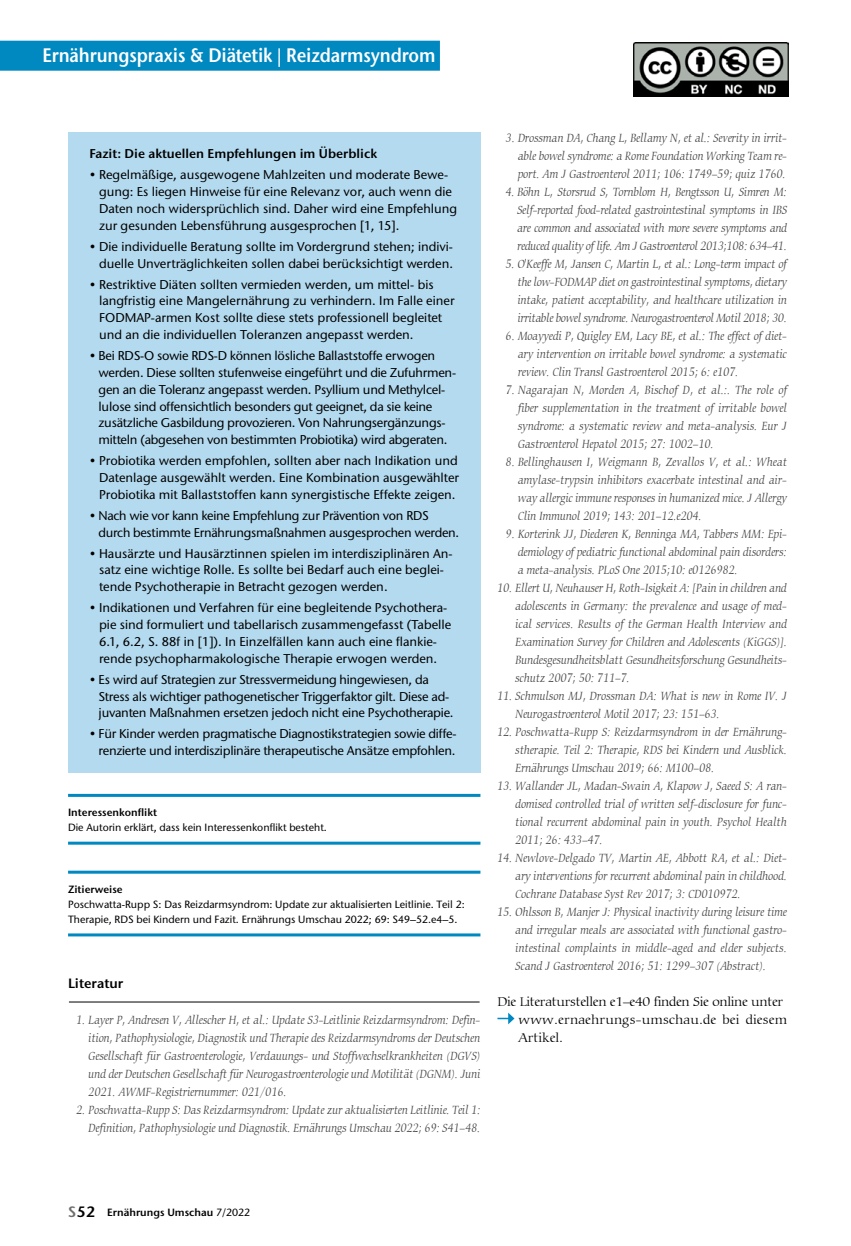
<style>
.page{position:relative;width:851px;height:1246px;background:#fff}
.page>*{position:absolute;margin:0;border:0;box-sizing:border-box;transform-origin:0 0}
.t1{font:600 19.5px "Stone Sans ITC Pro";letter-spacing:-.01em;color:#fff;scale:.9 1}
.t2{font:300 13.5px/18px "Carmina BT";letter-spacing:-.02em;color:#000}
.t3{font:600 13.5px "Stone Sans ITC Pro";color:#000}
.t4{font:italic 300 12.75px/18px "Carmina BT";color:#494948;text-align:justify;scale:.85 1}
.t5{font:500 12.75px/16.8px "Stone Sans ITC Std";letter-spacing:-.005em;color:#000}
.t6{font:600 12.75px "Stone Sans ITC Pro";color:#000}
.t7{font:500 10.5px/15px "Stone Sans ITC Std";color:#000}
.t8{font:600 10.5px "Stone Sans ITC Pro";color:#000}
.s1{font-size:15px;color:#6f6f6e}
.s2{font-size:15px}
.s3{font-family:"Stone Sans ITC Std";font-weight:500}
</style>
<div class="page">
<div style="left:0;top:41px;width:440px;height:30px;background:#0088c1"></div>
<hr style="left:68px;top:794px;width:412px;height:3px;background:#0088c1">
<hr style="left:68px;top:842px;width:412px;height:3px;background:#0088c1">
<hr style="left:68px;top:871px;width:412px;height:3px;background:#0088c1">
<hr style="left:68px;top:933px;width:412px;height:3px;background:#0088c1">
<hr style="left:69px;top:1002px;width:410px;height:1px;background:#000">
<svg style="left:497px;top:1012px;width:17px;height:12px"></svg>
<div style="left:68px;top:132px;width:412px;height:640px;background:#b4daef"></div>
<img style="left:633px;top:43px;width:155px;height:54px">
<h1 class="t1" style="left:43px;top:43px;width:438px">Ernährungspraxis &amp; Diätetik | Reizdarmsyndrom</h1>
<p class="t6" style="left:89px;top:146px;width:289px">Fazit: Die aktuellen Empfehlungen im Überblick</p>
<p class="t5" style="left:99px;top:166px;width:359px;text-indent:-10px">• Regelmäßige, ausgewogene Mahlzeiten und moderate Bewe&shy;gung: Es liegen Hinweise für eine Relevanz vor, auch wenn die Daten noch widersprüchlich sind. Daher wird eine Empfehlung zur gesunden Lebensführung ausgesprochen [1, 15].</p>
<p class="t5" style="left:89px;top:238px;width:365px;text-align:right">• Die individuelle Beratung sollte im Vordergrund stehen; indivi&shy;duelle Unverträglichkeiten sollen dabei berücksichtigt werden.</p>
<p class="t5" style="left:99px;top:276px;width:357px;text-indent:-10px">• Restriktive Diäten sollten vermieden werden, um mittel- bis langfristig eine Mangelernährung zu verhindern. Im Falle einer FODMAP-armen Kost sollte diese stets professionell begleitet und an die individuellen Toleranzen angepasst werden.</p>
<p class="t5" style="left:98px;top:347px;width:359px;text-indent:-9px">• Bei RDS-O sowie RDS-D können lösliche Ballaststoffe erwogen werden. Diese sollten stufenweise eingeführt und die Zufuhrmen&shy;gen an die Toleranz angepasst werden. Psyllium und Methylcel&shy;lulose sind offensichtlich besonders gut geeignet, da sie keine zusätzliche Gasbildung provozieren. Von Nahrungsergänzungs&shy;mitteln (abgesehen von bestimmten Probiotika) wird abgeraten.</p>
<p class="t5" style="left:99px;top:452px;width:361px;text-align:justify;text-indent:-10px">• Probiotika werden empfohlen, sollten aber nach Indikation und Datenlage ausgewählt werden. Eine Kombination ausgewählter Probiotika mit Ballaststoffen kann synergistische Effekte zeigen.</p>
<p class="t5" style="left:98px;top:507px;width:362px;text-indent:-9px">• Nach wie vor kann keine Empfehlung zur Prävention von RDS durch bestimmte Ernährungsmaßnahmen ausgesprochen werden.</p>
<p class="t5" style="left:99px;top:545px;width:355px;text-indent:-10px">• Hausärzte und Hausärztinnen spielen im interdisziplinären An&shy;satz eine wichtige Rolle. Es sollte bei Bedarf auch eine beglei&shy;tende Psychotherapie in Betracht gezogen werden.</p>
<p class="t5" style="left:99px;top:599px;width:354px;text-indent:-10px">• Indikationen und Verfahren für eine begleitende Psychothera&shy;pie sind formuliert und tabellarisch zusammengefasst (Tabelle 6.1, 6.2, S. 88f in [1]). In Einzelfällen kann auch eine flankie&shy;rende psychopharmakologische Therapie erwogen werden.</p>
<p class="t5" style="left:98px;top:671px;width:356px;text-indent:-9px">• Es wird auf Strategien zur Stressvermeidung hingewiesen, da<br>Stress als wichtiger pathogenetischer Triggerfaktor gilt. Diese ad&shy;juvanten Maßnahmen ersetzen jedoch nicht eine Psychotherapie.</p>
<p class="t5" style="left:89px;top:725px;width:368px;text-align:right">• Für Kinder werden pragmatische Diagnostikstrategien sowie diffe&shy;renzierte und interdisziplinäre therapeutische Ansätze empfohlen.</p>
<p class="t8" style="left:68px;top:806px;width:90px">Interessenkonflikt</p>
<p class="t7" style="left:68px;top:820px;width:260px">Die Autorin erklärt, dass kein Interessenkonflikt besteht.</p>
<p class="t8" style="left:68px;top:882px;width:56px">Zitierweise</p>
<p class="t7" style="left:68px;top:896px;width:398px">Poschwatta-Rupp S: Das Reizdarmsyndrom: Update zur aktualisierten Leitlinie. Teil 2:<br>Therapie, RDS bei Kindern und Fazit. Ernährungs Umschau 2022; 69: S49–52.e4–5.</p>
<p class="t3" style="left:68px;top:975px;width:57px">Literatur</p>
<p class="t4" style="left:89px;top:1012px;width:462px;text-indent:-12px">1. Layer P, Andresen V, Allescher H, et al.: Update S3-Leitlinie Reizdarmsyndrom: Defin&shy;ition, Pathophysiologie, Diagnostik und Therapie des Reizdarmsyndroms der Deutschen Gesellschaft für Gastroenterologie, Verdauungs- und Stoffwechselkrankheiten (DGVS) und der Deutschen Gesellschaft für Neurogastroenterologie und Motilität (DGNM). Juni 2021. AWMF-Registriernummer: 021/016.</p>
<p class="t4" style="left:77px;top:1102px;width:477px;text-align:right">2. Poschwatta-Rupp S: Das Reizdarmsyndrom: Update zur aktualisierten Leitlinie. Teil 1:<br>Definition, Pathophysiologie und Diagnostik. Ernährungs Umschau 2022; 69: S41–48.</p>
<p class="t4" style="left:518px;top:130px;width:318px;text-indent:-12px">3. Drossman DA, Chang L, Bellamy N, et al.: Severity in irrit&shy;able bowel syndrome: a Rome Foundation Working Team re&shy;port. Am J Gastroenterol 2011; 106: 1749–59; quiz 1760.</p>
<p class="t4" style="left:517px;top:184px;width:319px;text-indent:-11px">4. Böhn L, Storsrud S, Tornblom H, Bengtsson U, Simren M:<br>Self-reported food-related gastrointestinal symptoms in IBS are common and associated with more severe symptoms and reduced quality of life. Am J Gastroenterol 2013;108: 634–41.</p>
<p class="t4" style="left:517px;top:256px;width:318px;text-indent:-12px">5. O'Keeffe M, Jansen C, Martin L, et al.: Long-term impact of the low-FODMAP diet on gastrointestinal symptoms, dietary intake, patient acceptability, and healthcare utilization in irritable bowel syndrome. Neurogastroenterol Motil 2018; 30.</p>
<p class="t4" style="left:518px;top:328px;width:318px;text-indent:-12px">6. Moayyedi P, Quigley EM, Lacy BE, et al.: The effect of diet&shy;ary intervention on irritable bowel syndrome: a systematic review. Clin Transl Gastroenterol 2015; 6: e107.</p>
<p class="t4" style="left:518px;top:382px;width:318px;text-indent:-12px">7. Nagarajan N, Morden A, Bischof D, et al.:. The role of fiber supplementation in the treatment of irritable bowel syndrome: a systematic review and meta-analysis. Eur J Gastroenterol Hepatol 2015; 27: 1002–10.</p>
<p class="t4" style="left:518px;top:454px;width:318px;text-indent:-12px">8. Bellinghausen I, Weigmann B, Zevallos V, et al.: Wheat amylase-trypsin inhibitors exacerbate intestinal and air&shy;way allergic immune responses in humanized mice. J Allergy Clin Immunol 2019; 143: 201–12.e204.</p>
<p class="t4" style="left:518px;top:526px;width:318px;text-indent:-12px">9. Korterink JJ, Diederen K, Benninga MA, Tabbers MM: Epi&shy;demiology of pediatric functional abdominal pain disorders: a meta-analysis. PLoS One 2015;10: e0126982.</p>
<p class="t4" style="left:515px;top:580px;width:321px;text-indent:-18px">10. Ellert U, Neuhauser H, Roth-Isigkeit A: [Pain in children and adolescents in Germany: the prevalence and usage of med&shy;ical services. Results of the German Health Interview and Examination Survey for Children and Adolescents (KiGGS)].<br>Bundesgesundheitsblatt Gesundheitsforschung Gesundheits&shy;schutz 2007; 50: 711–7.</p>
<p class="t4" style="left:515px;top:688px;width:321px;text-indent:-18px">11. Schmulson MJ, Drossman DA: What is new in Rome IV. J<br>Neurogastroenterol Motil 2017; 23: 151–63.</p>
<p class="t4" style="left:515px;top:724px;width:321px;text-indent:-18px">12. Poschwatta-Rupp S: Reizdarmsyndrom in der Ernährung&shy;stherapie. Teil 2: Therapie, RDS bei Kindern und Ausblick.<br>Ernährungs Umschau 2019; 66: M100–08.</p>
<p class="t4" style="left:515px;top:778px;width:321px;text-indent:-18px">13. Wallander JL, Madan-Swain A, Klapow J, Saeed S: A ran&shy;domised controlled trial of written self-disclosure for func&shy;tional recurrent abdominal pain in youth. Psychol Health 2011; 26: 433–47.</p>
<p class="t4" style="left:515px;top:850px;width:321px;text-indent:-18px">14. Newlove-Delgado TV, Martin AE, Abbott RA, et al.: Diet&shy;ary interventions for recurrent abdominal pain in childhood.<br>Cochrane Database Syst Rev 2017; 3: CD010972.</p>
<p class="t4" style="left:515px;top:904px;width:321px;text-indent:-18px">15. Ohlsson B, Manjer J: Physical inactivity during leisure time and irregular meals are associated with functional gastro&shy;intestinal complaints in middle-aged and elder subjects.<br>Scand J Gastroenterol 2016; 51: 1299–307 (Abstract).</p>
<p class="t2" style="left:518px;top:993px;width:270px;text-indent:-21px">Die Literaturstellen e1–e40 finden Sie online unter www.ernaehrungs-umschau.de bei diesem<br>Artikel.</p>
<p class="t8" style="left:68px;top:1205px;width:184px"><span class="s1">S</span><span class="s2">52</span> Ernährungs Umschau <span class="s3">7/2022</span></p>
</div>
